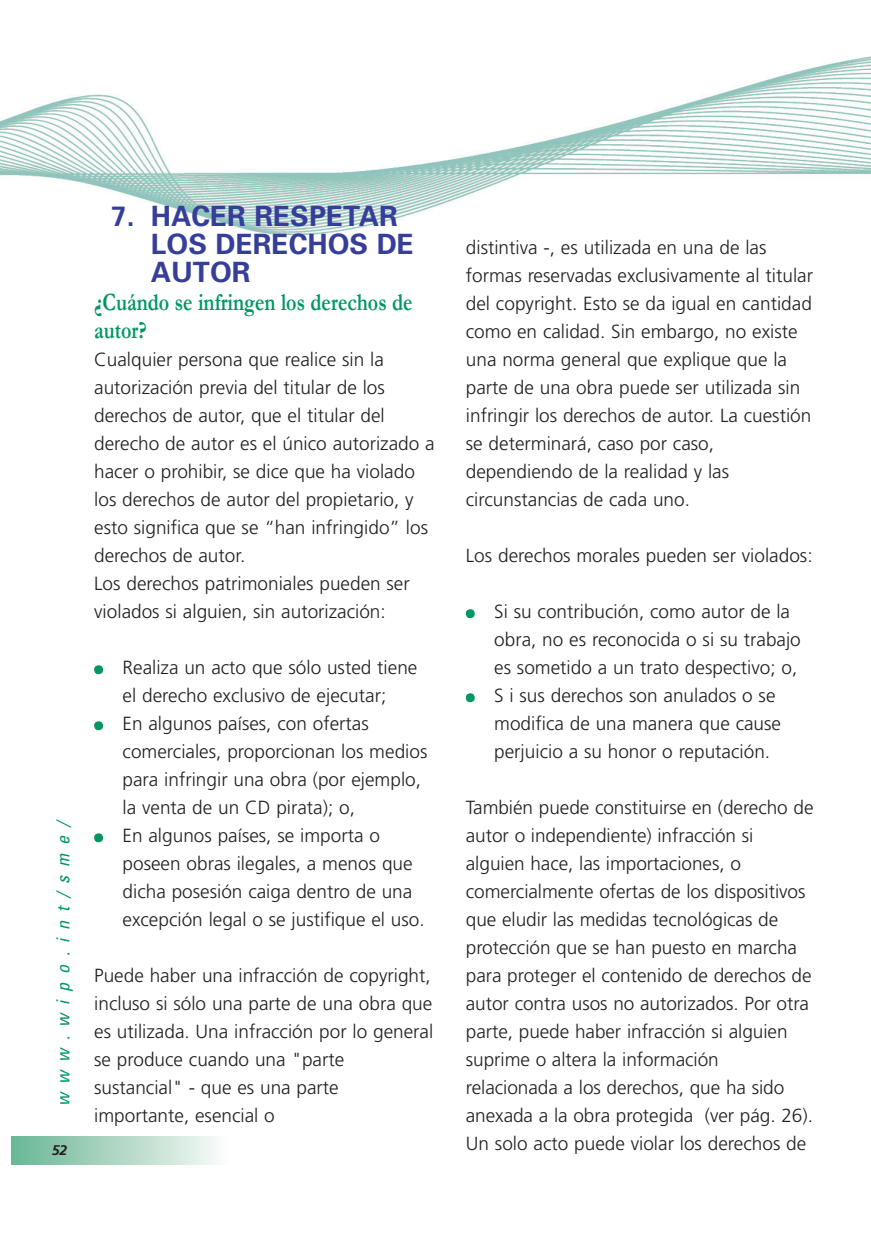
<style>
.page{position:relative;width:871px;height:1248px;background:#fff}
.page>*{position:absolute;margin:0;border:0;box-sizing:border-box;transform-origin:0 0}
.t1{font:700 28px/28px "Univers";color:#353e99}
.t2{font:700 25px/28px "Garamond";color:#009761;scale:.8 1}
.t3{font:300 19px/28px "Frutiger LT Std";color:#231f20}
.t4{font:italic condensed 18px "Univers LT Std";color:#009761}
.t5{font:italic 700 14px "Frutiger LT Std";color:#231f20}
</style>
<div class="page">
<div style="left:11px;top:1136px;width:217px;height:28px;background:linear-gradient(to right,#69b694,#fbfbfa)"></div>
<img style="left:0;top:56px;width:870px;height:647px">
<div style="left:94px;top:665px;width:9px;height:9px;background:#009761;border-radius:4px"></div>
<div style="left:94px;top:721px;width:9px;height:9px;background:#009761;border-radius:4px"></div>
<div style="left:94px;top:833px;width:9px;height:9px;background:#009761;border-radius:4px"></div>
<div style="left:465px;top:609px;width:9px;height:9px;background:#009761;border-radius:4px"></div>
<div style="left:465px;top:693px;width:9px;height:9px;background:#009761;border-radius:4px"></div>
<p class="t4" style="left:56px;top:1105px;width:288px;rotate:-90deg">www.wipo.int/sme/</p>
<p class="t5" style="left:52px;top:1141px;width:17px">52</p>
<h1 class="t1" style="left:151px;top:204px;width:264px;text-indent:-40px">7. HACER RESPETAR<br>LOS DERECHOS DE<br>AUTOR</h1>
<h2 class="t2" style="left:94px;top:288px;width:399px">¿Cuándo se infringen los derechos de autor?</h2>
<p class="t3" style="left:94px;top:347px;width:342px">Cualquier persona que realice sin la autorización previa del titular de los derechos de autor, que el titular del derecho de autor es el único autorizado a hacer o prohibir, se dice que ha violado los derechos de autor del propietario, y esto significa que se “han infringido” los derechos de autor.<br>Los derechos patrimoniales pueden ser violados si alguien, sin autorización:</p>
<p class="t3" style="left:122px;top:655px;width:306px">Realiza un acto que sólo usted tiene el derecho exclusivo de ejecutar;<br>En algunos países, con ofertas comerciales, proporcionan los medios para infringir una obra (por ejemplo, la venta de un CD pirata); o,<br>En algunos países, se importa o poseen obras ilegales, a menos que dicha posesión caiga dentro de una excepción legal o se justifique el uso.</p>
<p class="t3" style="left:94px;top:963px;width:340px">Puede haber una infracción de copyright, incluso si sólo una parte de una obra que es utilizada. Una infracción por lo general se produce cuando una "parte sustancial" - que es una parte importante, esencial o</p>
<p class="t3" style="left:465px;top:235px;width:348px">distintiva -, es utilizada en una de las formas reservadas exclusivamente al titular del copyright. Esto se da igual en cantidad como en calidad. Sin embargo, no existe una norma general que explique que la parte de una obra puede ser utilizada sin infringir los derechos de autor. La cuestión se determinará, caso por caso, dependiendo de la realidad y las circunstancias de cada uno.</p>
<p class="t3" style="left:465px;top:543px;width:348px">Los derechos morales pueden ser violados:</p>
<p class="t3" style="left:494px;top:599px;width:308px">Si su contribución, como autor de la obra, no es reconocida o si su trabajo es sometido a un trato despectivo; o, S i sus derechos son anulados o se modifica de una manera que cause perjuicio a su honor o reputación.</p>
<p class="t3" style="left:465px;top:795px;width:349px">También puede constituirse en (derecho de autor o independiente) infracción si alguien hace, las importaciones, o comercialmente ofertas de los dispositivos que eludir las medidas tecnológicas de protección que se han puesto en marcha para proteger el contenido de derechos de autor contra usos no autorizados. Por otra parte, puede haber infracción si alguien suprime o altera la información relacionada a los derechos, que ha sido anexada a la obra protegida (ver pág. 26).<br>Un solo acto puede violar los derechos de</p>
</div>
